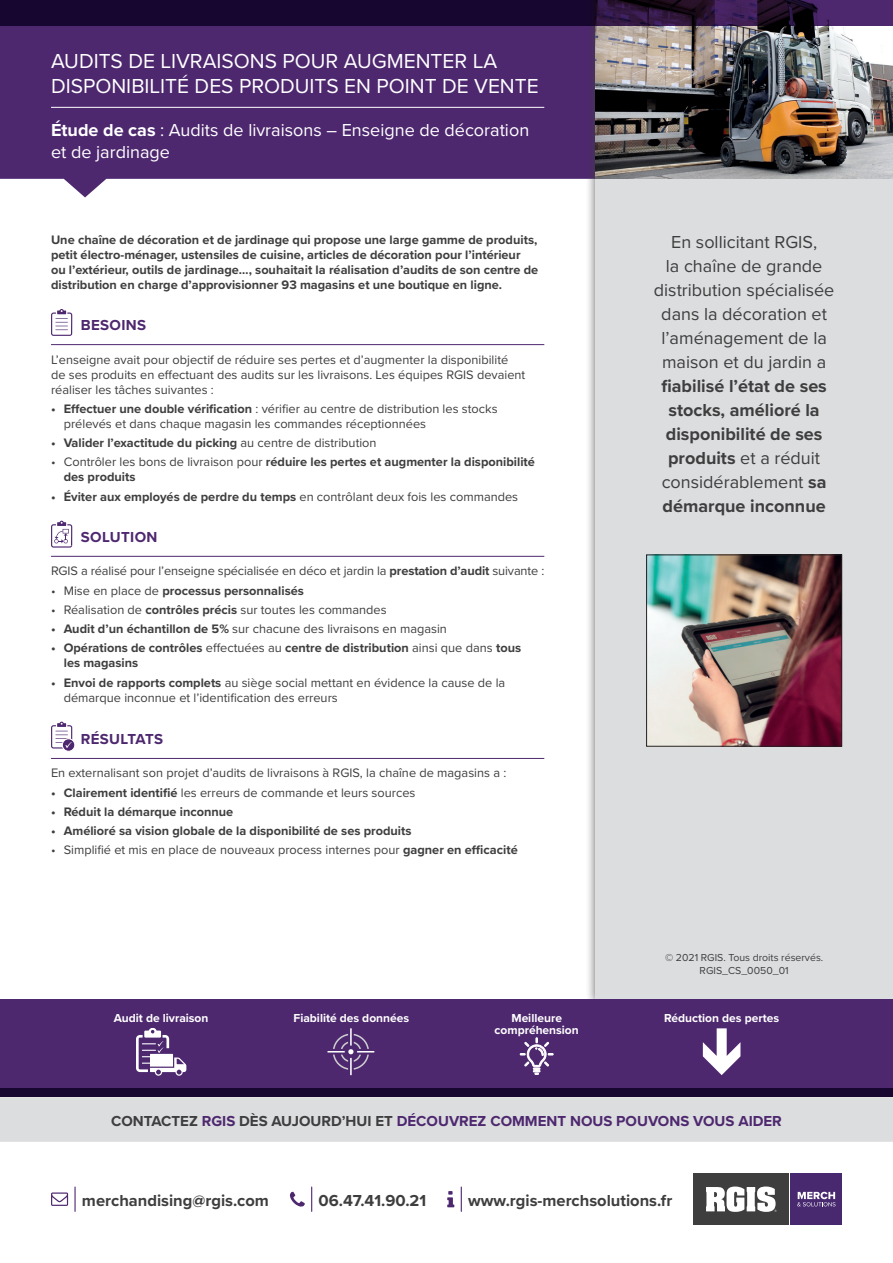
<style>
.page{position:relative;width:893px;height:1263px;background:#fff}
.page>*{position:absolute;margin:0;border:0;box-sizing:border-box;transform-origin:0 0}
.t1{font:21px/25.2px "Proxima Nova";color:#fff}
.t2{font:18px/24px "Proxima Nova";color:#3e3e3f;text-align:center}
.t3{font:700 18px/24px "Proxima Nova";color:#3e3e3f;text-align:center}
.t4{font:18px/21.6px "Proxima Nova";color:#fff}
.t5{font:700 16.5px "Proxima Nova";color:#3e3e3f}
.t6{font:700 15px "Proxima Nova";color:#4e286f}
.t7{font:700 15px "Proxima Nova";letter-spacing:.025em;color:#4e286f}
.t8{font:700 15px "Proxima Nova";letter-spacing:.02em;color:#4e286f}
.t9{font:12.75px/15px "Proxima Nova";color:#3e3e3f}
.t10{font:700 12.75px/15px "Proxima Nova";color:#3e3e3f}
.t11{font:700 12px "Proxima Nova";color:#fff}
.t12{font:700 12px "Proxima Nova A";color:#fff}
.t13{font:10.5px/12.6px "Proxima Nova";color:#3e3e3f;text-align:center}
.s1{font-weight:700}
.s2{font-weight:400}
.s3{color:#3e3e3f}
</style>
<div class="page">
<svg style="left:461px;top:1187px;width:1px;height:24px"></svg>
<svg style="left:447px;top:1191px;width:7px;height:16px"></svg>
<hr style="left:74px;top:1187px;width:2px;height:24px;background:#4e286f">
<svg style="left:51px;top:1192px;width:17px;height:14px"></svg>
<svg style="left:311px;top:1187px;width:1px;height:24px"></svg>
<svg style="left:290px;top:1192px;width:15px;height:15px"></svg>
<div style="left:693px;top:1174px;width:95px;height:51px;background:#3e3e3f"></div>
<svg style="left:706px;top:1186px;width:71px;height:26px"></svg>
<div style="left:791px;top:1174px;width:51px;height:51px;background:#48296f"></div>
<svg style="left:797px;top:1192px;width:38px;height:14px"></svg>
<div style="left:0;top:1097px;width:893px;height:45px;background:#dcdddf"></div>
<svg style="left:0;top:26px;width:585px;height:171px;fill:#4e286f"></svg>
<hr style="left:51px;top:107px;width:493px;height:1px;background:#fff">
<hr style="left:51px;top:344px;width:493px;height:1px;background:#4e286f">
<hr style="left:51px;top:556px;width:493px;height:1px;background:#4e286f">
<hr style="left:51px;top:758px;width:493px;height:1px;background:#4e286f">
<svg style="left:51px;top:309px;width:22px;height:27px"></svg>
<svg style="left:51px;top:521px;width:22px;height:27px"></svg>
<svg style="left:51px;top:722px;width:24px;height:30px"></svg>
<div style="left:585px;top:0;width:308px;height:1010px;background:#3e3e3f;opacity:.75"></div>
<div style="left:595px;top:0;width:298px;height:1001px;background:#dcdddf"></div>
<img style="left:595px;top:26px;width:298px;height:153px">
<svg style="left:0;top:0;width:893px;height:26px;fill:#170630"></svg>
<div style="left:0;top:999px;width:893px;height:98px;background:#4e286f"></div>
<div style="left:0;top:1089px;width:893px;height:8px;background:#170630"></div>
<svg style="left:328px;top:1028px;width:46px;height:47px"></svg>
<img style="left:648px;top:557px;width:192px;height:187px">
<div style="left:646px;top:555px;width:196px;height:191px;border:1px solid #231f20"></div>
<svg style="left:136px;top:1028px;width:50px;height:47px"></svg>
<svg style="left:703px;top:1028px;width:37px;height:47px"></svg>
<svg style="left:519px;top:1037px;width:35px;height:38px"></svg>
<h1 class="t1" style="left:51px;top:48px;width:489px">AUDITS DE LIVRAISONS POUR AUGMENTER LA<br>DISPONIBILITÉ DES PRODUITS EN POINT DE VENTE</h1>
<h2 class="t4" style="left:51px;top:119px;width:480px"><span class="s1">Étude de cas</span> : Audits de livraisons – Enseigne de décoration et de jardinage</h2>
<p class="t10" style="left:51px;top:232px;width:489px">Une chaîne de décoration et de jardinage qui propose une large gamme de produits, petit électro-ménager, ustensiles de cuisine, articles de décoration pour l’intérieur ou l’extérieur, outils de jardinage…, souhaitait la réalisation d’audits de son centre de distribution en charge d’approvisionner 93 magasins et une boutique en ligne.</p>
<p class="t7" style="left:81px;top:314px;width:67px">BESOINS</p>
<p class="t9" style="left:51px;top:351px;width:476px">L’enseigne avait pour objectif de réduire ses pertes et d’augmenter la disponibilité de ses produits en effectuant des audits sur les livraisons. Les équipes RGIS devaient réaliser les tâches suivantes :</p>
<p class="t9" style="left:64px;top:401px;width:435px;text-indent:-13px"><span class="s1">• Effectuer une double vérification</span> : vérifier au centre de distribution les stocks prélevés et dans chaque magasin les commandes réceptionnées</p>
<p class="t10" style="left:51px;top:435px;width:327px">• Valider l’exactitude du picking <span class="s2">au centre de distribution</span></p>
<p class="t10" style="left:64px;top:454px;width:473px;text-indent:-13px"><span class="s2">• Contrôler les bons de livraison pour</span> réduire les pertes et augmenter la disponibilité des produits</p>
<p class="t10" style="left:51px;top:489px;width:469px">• Éviter aux employés de perdre du temps <span class="s2">en contrôlant deux fois les commandes</span></p>
<p class="t7" style="left:81px;top:525px;width:78px">SOLUTION</p>
<p class="t9" style="left:51px;top:563px;width:495px">RGIS a réalisé pour l’enseigne spécialisée en déco et jardin la <span class="s1">prestation d’audit</span> suivante :</p>
<p class="t10" style="left:51px;top:583px;width:254px"><span class="s2">• Mise en place de</span> processus personnalisés</p>
<p class="t9" style="left:51px;top:601px;width:337px">• Réalisation de <span class="s1">contrôles précis</span> sur toutes les commandes</p>
<p class="t9" style="left:51px;top:621px;width:397px"><span class="s1">• Audit d’un échantillon de 5%</span> sur chacune des livraisons en magasin</p>
<p class="t10" style="left:64px;top:640px;width:459px;text-indent:-13px">• Opérations de contrôles <span class="s2">effectuées au</span> centre de distribution <span class="s2">ainsi que dans</span> tous les magasins</p>
<p class="t9" style="left:64px;top:674px;width:443px;text-indent:-13px"><span class="s1">• Envoi de rapports complets</span> au siège social mettant en évidence la cause de la démarque inconnue et l’identification des erreurs</p>
<p class="t8" style="left:81px;top:728px;width:84px">RÉSULTATS</p>
<p class="t9" style="left:51px;top:765px;width:457px">En externalisant son projet d’audits de livraisons à RGIS, la chaîne de magasins a :</p>
<p class="t9" style="left:51px;top:784px;width:366px"><span class="s1">• Clairement identifié</span> les erreurs de commande et leurs sources</p>
<p class="t10" style="left:51px;top:804px;width:184px">• Réduit la démarque inconnue</p>
<p class="t10" style="left:51px;top:823px;width:362px">• Amélioré sa vision globale de la disponibilité de ses produits</p>
<p class="t9" style="left:51px;top:842px;width:468px">• Simplifié et mis en place de nouveaux process internes pour <span class="s1">gagner en efficacité</span></p>
<h2 class="t2" style="left:654px;top:229px;width:182px">En sollicitant RGIS,<br>la chaîne de grande distribution spécialisée dans la décoration et l’aménagement de la maison et du jardin a</h2>
<h2 class="t3" style="left:661px;top:374px;width:167px">fiabilisé l’état de ses stocks, amélioré la disponibilité de ses produits <span class="s2">et a réduit considérablement</span> sa démarque inconnue</h2>
<p class="t13" style="left:665px;top:951px;width:160px">© 2021 RGIS. Tous droits réservés.<br>RGIS_CS_0050_01</p>
<p class="t11" style="left:114px;top:1009px;width:96px">Audit de livraison</p>
<p class="t11" style="left:294px;top:1009px;width:117px">Fiabilité des données</p>
<p class="t11" style="left:511px;top:1009px;width:52px">Meilleure</p>
<p class="t12" style="left:664px;top:1011px;width:116px">Réduction des pertes</p>
<p class="t11" style="left:495px;top:1021px;width:86px">compréhension</p>
<p class="t6" style="left:111px;top:1110px;width:672px"><span class="s3">CONTACTEZ</span> RGIS <span class="s3">DÈS AUJOURD’HUI ET</span> DÉCOUVREZ COMMENT NOUS POUVONS VOUS AIDER</p>
<p class="t5" style="left:82px;top:1188px;width:189px">merchandising@rgis.com</p>
<p class="t5" style="left:319px;top:1188px;width:109px">06.47.41.90.21</p>
<p class="t5" style="left:468px;top:1188px;width:206px">www.rgis-merchsolutions.fr</p>
</div>
